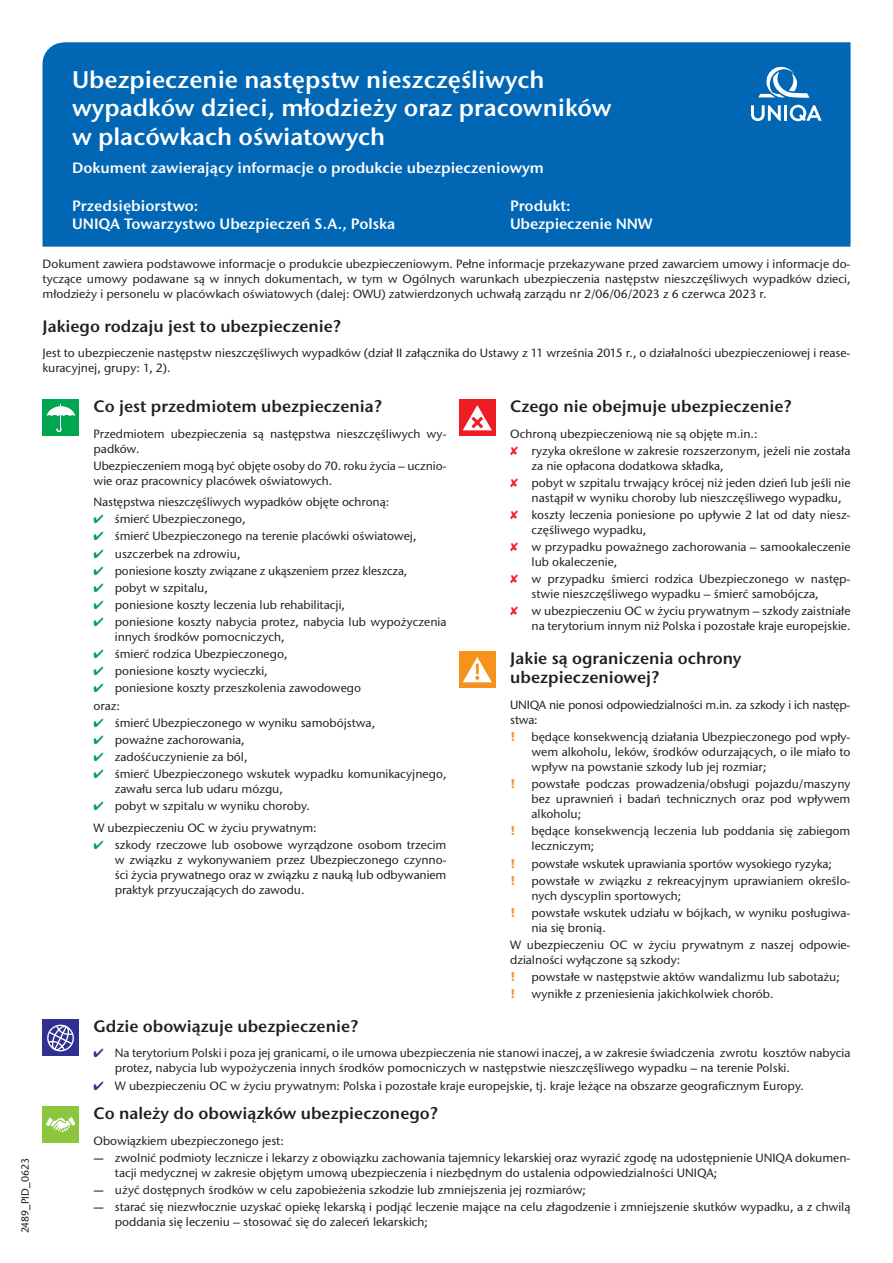
<style>
.page{position:relative;width:893px;height:1263px;background:#fff}
.page>*{position:absolute;margin:0;border:0;box-sizing:border-box;transform-origin:0 0}
.t1{font:600 24px/28.5px "Stone Sans ITC Pro";color:#fff}
.t2{font:600 16.5px/19.5px "Stone Sans ITC Pro";color:#231f20}
.t3{font:600 15px/18px "Stone Sans ITC Pro";color:#fff}
.t4{font:500 12px/15px "Stone Sans ITC Pro";color:#231f20}
.t5{font:500 12px/15px "Stone Sans ITC Pro";letter-spacing:-.02em;color:#231f20}
.t6{font:700 12px "Stone Sans ITC Pro";color:#f7931d}
.t7{font:500 10.5px "Stone Sans ITC Pro";color:#231f20}
.s1{color:#00a54f}
.s2{color:#ee1d23}
.s3{color:#2e3092}
.s4{font-weight:600}
</style>
<div class="page">
<div style="left:43px;top:400px;width:36px;height:36px;background:#00a54f"></div>
<svg style="left:47px;top:404px;width:28px;height:28px"></svg>
<div style="left:459px;top:400px;width:36px;height:36px;background:#ee1d23"></div>
<svg style="left:463px;top:405px;width:29px;height:25px"></svg>
<div style="left:459px;top:652px;width:36px;height:36px;background:#f7931d"></div>
<svg style="left:463px;top:657px;width:29px;height:25px"></svg>
<div style="left:43px;top:1019px;width:36px;height:37px;background:#2e3092"></div>
<svg style="left:47px;top:1024px;width:27px;height:28px"></svg>
<div style="left:43px;top:1106px;width:36px;height:37px;background:#8bc63e"></div>
<svg style="left:46px;top:1117px;width:30px;height:15px"></svg>
<svg style="left:43px;top:43px;width:807px;height:204px;background:#0c6cb6"></svg>
<div style="left:64px;top:43px;width:786px;height:199px;background:#0166b3"></div>
<div style="left:744px;top:51px;width:85px;height:85px;background:#0166b3"></div>
<svg style="left:751px;top:105px;width:30px;height:16px"></svg>
<hr style="left:784px;top:105px;width:3px;height:16px;background:#fff">
<svg style="left:790px;top:105px;width:32px;height:16px"></svg>
<svg style="left:758px;top:66px;width:51px;height:32px"></svg>
<p class="t7" style="left:19px;top:1233px;width:76px;rotate:-90deg">2489_PID_0623</p>
<h1 class="t1" style="left:72px;top:65px;width:541px">Ubezpieczenie następstw nieszczęśliwych wypadków dzieci, młodzieży oraz pracowników w placówkach oświatowych</h1>
<p class="t3" style="left:72px;top:158px;width:473px">Dokument zawierający informacje o produkcie ubezpieczeniowym</p>
<p class="t3" style="left:72px;top:197px;width:325px">Przedsiębiorstwo:<br>UNIQA Towarzystwo Ubezpieczeń S.A., Polska</p>
<p class="t3" style="left:510px;top:197px;width:144px">Produkt:<br>Ubezpieczenie NNW</p>
<p class="t4" style="left:43px;top:256px;width:809px;text-align:justify">Dokument zawiera podstawowe informacje o produkcie ubezpieczeniowym. Pełne informacje przekazywane przed zawarciem umowy i informacje do&shy;tyczące umowy podawane są w innych dokumentach, w tym w Ogólnych warunkach ubezpieczenia następstw nieszczęśliwych wypadków dzieci, młodzieży i personelu w placówkach oświatowych (dalej: OWU) zatwierdzonych uchwałą zarządu nr 2/06/06/2023 z 6 czerwca 2023 r.</p>
<h2 class="t2" style="left:43px;top:316px;width:300px">Jakiego rodzaju jest to ubezpieczenie?</h2>
<p class="t4" style="left:43px;top:346px;width:809px">Jest to ubezpieczenie następstw nieszczęśliwych wypadków (dział II załącznika do Ustawy z 11 września 2015 r., o działalności ubezpieczeniowej i rease&shy;kuracyjnej, grupy: 1, 2).</p>
<h2 class="t2" style="left:94px;top:396px;width:290px">Co jest przedmiotem ubezpieczenia?</h2>
<h2 class="t2" style="left:510px;top:396px;width:283px">Czego nie obejmuje ubezpieczenie?</h2>
<p class="t4" style="left:94px;top:426px;width:354px">Przedmiotem ubezpieczenia są następstwa nieszczęśliwych wy&shy;padków.</p>
<p class="t4" style="left:94px;top:458px;width:354px">Ubezpieczeniem mogą być objęte osoby do 70. roku życia – ucznio&shy;wie oraz pracownicy placówek oświatowych.</p>
<p class="t4" style="left:94px;top:494px;width:297px">Następstwa nieszczęśliwych wypadków objęte ochroną:</p>
<p class="t4" style="left:94px;top:511px;width:154px"><span class="s1">✔</span> śmierć Ubezpieczonego,</p>
<p class="t4" style="left:94px;top:529px;width:324px"><span class="s1">✔</span> śmierć Ubezpieczonego na terenie placówki oświatowej,</p>
<p class="t4" style="left:94px;top:546px;width:148px"><span class="s1">✔</span> uszczerbek na zdrowiu,</p>
<p class="t4" style="left:94px;top:563px;width:315px"><span class="s1">✔</span> poniesione koszty związane z ukąszeniem przez kleszcza,</p>
<p class="t4" style="left:94px;top:580px;width:116px"><span class="s1">✔</span> pobyt w szpitalu,</p>
<p class="t4" style="left:94px;top:597px;width:253px"><span class="s1">✔</span> poniesione koszty leczenia lub rehabilitacji,</p>
<p class="t4" style="left:115px;top:614px;width:333px;text-indent:-21px"><span class="s1">✔</span> poniesione koszty nabycia protez, nabycia lub wypożyczenia innych środków pomocniczych,</p>
<p class="t4" style="left:94px;top:646px;width:195px"><span class="s1">✔</span> śmierć rodzica Ubezpieczonego,</p>
<p class="t4" style="left:94px;top:663px;width:176px"><span class="s1">✔</span> poniesione koszty wycieczki,</p>
<p class="t4" style="left:94px;top:679px;width:269px;line-height:17.1px"><span class="s1">✔</span> poniesione koszty przeszkolenia zawodowego oraz:</p>
<p class="t4" style="left:94px;top:715px;width:283px"><span class="s1">✔</span> śmierć Ubezpieczonego w wyniku samobójstwa,</p>
<p class="t4" style="left:94px;top:732px;width:153px"><span class="s1">✔</span> poważne zachorowania,</p>
<p class="t4" style="left:94px;top:749px;width:156px"><span class="s1">✔</span> zadośćuczynienie za ból,</p>
<p class="t4" style="left:115px;top:766px;width:333px;text-indent:-21px"><span class="s1">✔</span> śmierć Ubezpieczonego wskutek wypadku komunikacyjnego, zawału serca lub udaru mózgu,</p>
<p class="t4" style="left:94px;top:795px;width:225px;line-height:21.5px"><span class="s1">✔</span> pobyt w szpitalu w wyniku choroby.<br>W ubezpieczeniu OC w życiu prywatnym:</p>
<p class="t4" style="left:115px;top:837px;width:333px;text-align:justify;text-indent:-21px"><span class="s1">✔</span> szkody rzeczowe lub osobowe wyrządzone osobom trzecim w związku z wykonywaniem przez Ubezpieczonego czynno&shy;ści życia prywatnego oraz w związku z nauką lub odbywaniem praktyk przyuczających do zawodu.</p>
<p class="t4" style="left:510px;top:425px;width:342px;line-height:17.1px">Ochroną ubezpieczeniową nie są objęte m.in.:<br><span class="s2">✘</span> ryzyka określone w zakresie rozszerzonym, jeżeli nie została</p>
<p class="t4" style="left:510px;top:457px;width:342px;line-height:17.1px;text-indent:21px">za nie opłacona dodatkowa składka,<br><span class="s2">✘</span> pobyt w szpitalu trwający krócej niż jeden dzień lub jeśli nie</p>
<p class="t4" style="left:510px;top:489px;width:342px;line-height:17.1px;text-indent:21px">nastąpił w wyniku choroby lub nieszczęśliwego wypadku, <span class="s2">✘</span> koszty leczenia poniesione po upływie 2 lat od daty niesz-</p>
<p class="t4" style="left:510px;top:521px;width:342px;line-height:17.1px;text-indent:21px">częśliwego wypadku,<br><span class="s2">✘</span> w przypadku poważnego zachorowania – samookaleczenie</p>
<p class="t4" style="left:510px;top:553px;width:342px;line-height:17.1px;text-indent:21px">lub okaleczenie,<br><span class="s2">✘</span> w przypadku śmierci rodzica Ubezpieczonego w następ-</p>
<p class="t4" style="left:510px;top:585px;width:342px;line-height:17.1px;text-indent:21px">stwie nieszczęśliwego wypadku – śmierć samobójcza,<br><span class="s2">✘</span> w ubezpieczeniu OC w życiu prywatnym – szkody zaistniałe</p>
<p class="t4" style="left:531px;top:619px;width:320px">na terytorium innym niż Polska i pozostałe kraje europejskie.</p>
<h2 class="t2" style="left:510px;top:648px;width:233px">Jakie są ograniczenia ochrony ubezpieczeniowej?</h2>
<p class="t5" style="left:510px;top:697px;width:342px">UNIQA nie ponosi odpowiedzialności m.in. za szkody i ich następ&shy;stwa:</p>
<p class="t6" style="left:510px;top:729px;width:7px">!</p>
<p class="t4" style="left:531px;top:729px;width:320px;text-align:justify">będące konsekwencją działania Ubezpieczonego pod wpły&shy;wem alkoholu, leków, środków odurzających, o ile miało to wpływ na powstanie szkody lub jej rozmiar;</p>
<p class="t6" style="left:510px;top:776px;width:7px">!</p>
<p class="t4" style="left:531px;top:776px;width:320px;text-align:justify">powstałe podczas prowadzenia/obsługi pojazdu/maszyny bez uprawnień i badań technicznych oraz pod wpływem alkoholu;</p>
<p class="t6" style="left:510px;top:823px;width:7px">!</p>
<p class="t4" style="left:531px;top:824px;width:320px">będące konsekwencją leczenia lub poddania się zabiegom leczniczym;</p>
<p class="t6" style="left:510px;top:855px;width:7px">!</p>
<p class="t4" style="left:531px;top:856px;width:302px">powstałe wskutek uprawiania sportów wysokiego ryzyka;</p>
<p class="t6" style="left:510px;top:873px;width:7px">!</p>
<p class="t4" style="left:531px;top:873px;width:320px">powstałe w związku z rekreacyjnym uprawianiem określo&shy;nych dyscyplin sportowych;</p>
<p class="t6" style="left:510px;top:905px;width:7px">!</p>
<p class="t4" style="left:531px;top:905px;width:320px">powstałe wskutek udziału w bójkach, w wyniku posługiwa&shy;nia się bronią.</p>
<p class="t4" style="left:510px;top:937px;width:342px">W ubezpieczeniu OC w życiu prywatnym z naszej odpowie&shy;dzialności wyłączone są szkody:</p>
<p class="t6" style="left:510px;top:969px;width:7px">!</p>
<p class="t4" style="left:531px;top:969px;width:310px">powstałe w następstwie aktów wandalizmu lub sabotażu;</p>
<p class="t6" style="left:510px;top:986px;width:7px">!</p>
<p class="t4" style="left:531px;top:986px;width:243px">wynikłe z przeniesienia jakichkolwiek chorób.</p>
<h2 class="t2" style="left:94px;top:1016px;width:266px">Gdzie obowiązuje ubezpieczenie?</h2>
<p class="t4" style="left:115px;top:1046px;width:737px;text-indent:-21px"><span class="s3">✔</span> Na terytorium Polski i poza jej granicami, o ile umowa ubezpieczenia nie stanowi inaczej, a w zakresie świadczenia zwrotu kosztów nabycia protez, nabycia lub wypożyczenia innych środków pomocniczych w następstwie nieszczęśliwego wypadku – na terenie Polski.</p>
<p class="t4" style="left:94px;top:1078px;width:712px"><span class="s3">✔</span> W ubezpieczeniu OC w życiu prywatnym: Polska i pozostałe kraje europejskie, tj. kraje leżące na obszarze geograficznym Europy.</p>
<h2 class="t2" style="left:94px;top:1103px;width:346px">Co należy do obowiązków ubezpieczonego?</h2>
<p class="t4" style="left:94px;top:1133px;width:192px">Obowiązkiem ubezpieczonego jest:</p>
<p class="t4" style="left:115px;top:1150px;width:737px;text-indent:-21px"><span class="s4">—</span> zwolnić podmioty lecznicze i lekarzy z obowiązku zachowania tajemnicy lekarskiej oraz wyrazić zgodę na udostępnienie UNIQA dokumen&shy;tacji medycznej w zakresie objętym umową ubezpieczenia i niezbędnym do ustalenia odpowiedzialności UNIQA;</p>
<p class="t4" style="left:94px;top:1182px;width:494px"><span class="s4">—</span> użyć dostępnych środków w celu zapobieżenia szkodzie lub zmniejszenia jej rozmiarów;</p>
<p class="t4" style="left:115px;top:1199px;width:737px;text-indent:-21px"><span class="s4">—</span> starać się niezwłocznie uzyskać opiekę lekarską i podjąć leczenie mające na celu złagodzenie i zmniejszenie skutków wypadku, a z chwilą poddania się leczeniu – stosować się do zaleceń lekarskich;</p>
</div>
